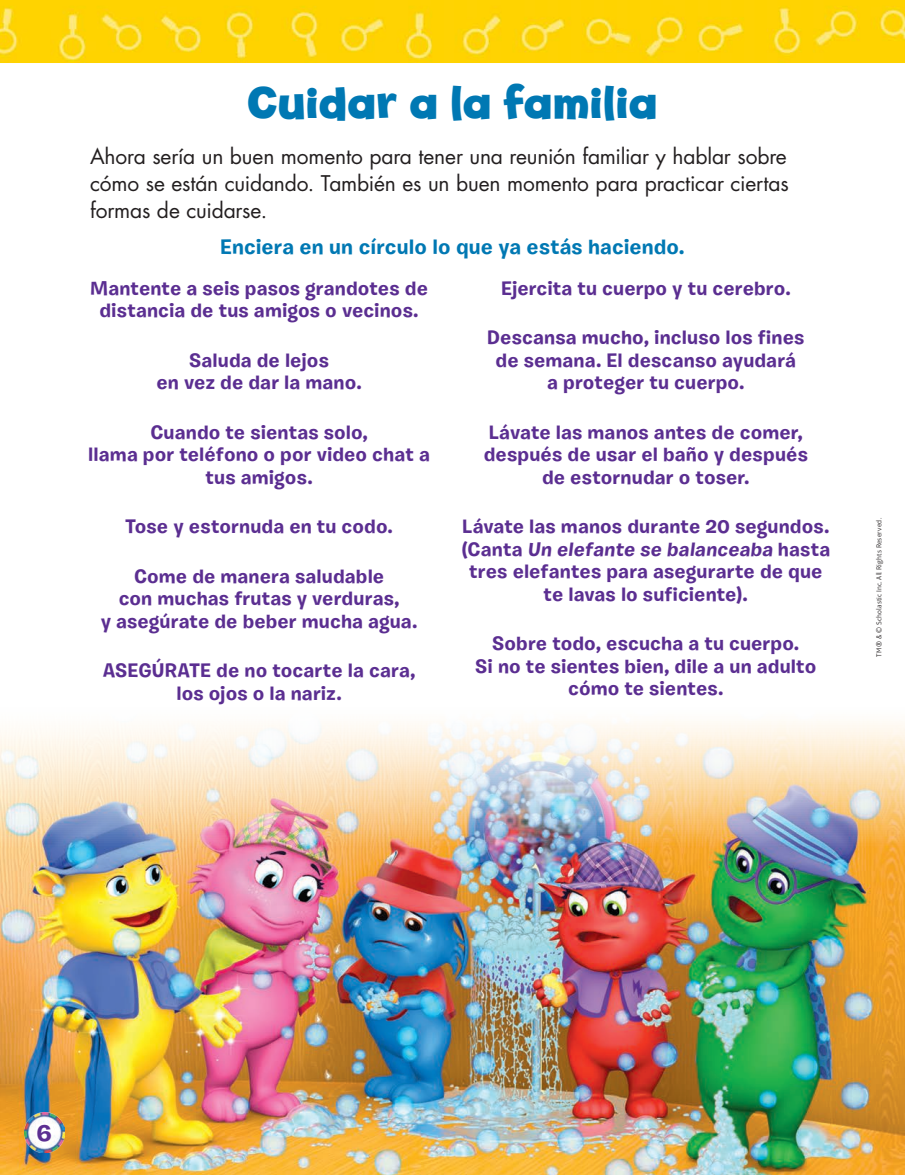
<style>
.page{position:relative;width:905px;height:1175px;background:#fff}
.page>*{position:absolute;margin:0;border:0;box-sizing:border-box;transform-origin:0 0}
.A_Head{font:700 45px "Billy";color:#0078b3}
.t1{font:700 24px "Burbank Small";color:#5b2e91}
.Normal_Kid{font:21px/27px "Futura Std";letter-spacing:-.01em;color:#231f20;text-align:justify}
.DirectionLine{font:700 21px "Burbank Small";letter-spacing:.005em;color:#0078b3}
.Normal_Burbank{font:700 19.5px/22.5px "Burbank Small";letter-spacing:.005em;color:#5b2e91;text-align:center}
.t2{font:300 7.35px "Aptifer Sans LT Pro";letter-spacing:.02em;color:#231f20}
</style>
<div class="page">
<img style="left:0;top:0;width:904px;height:63px">
<img style="left:0;top:721px;width:904px;height:453px">
<img style="left:25px;top:1112px;width:39px;height:40px">
<p class="A_Head" style="left:247px;top:75px;width:412px">Cuidar a la familia</p>
<p class="Normal_Kid" style="left:90px;top:143px;width:700px">Ahora sería un buen momento para tener una reunión familiar y hablar sobre cómo se están cuidando. También es un buen momento para practicar ciertas formas de cuidarse.</p>
<p class="DirectionLine" style="left:220px;top:234px;width:466px">Enciera en un círculo lo que ya estás haciendo.</p>
<p class="Normal_Burbank" style="left:90px;top:276px;width:339px">Mantente a seis pasos grandotes de distancia de tus amigos o vecinos.</p>
<p class="Normal_Burbank" style="left:156px;top:348px;width:207px">Saluda de lejos<br>en vez de dar la mano.</p>
<p class="Normal_Burbank" style="left:88px;top:420px;width:343px">Cuando te sientas solo,<br>llama por teléfono o por video chat a tus amigos.</p>
<p class="Normal_Burbank" style="left:125px;top:515px;width:269px">Tose y estornuda en tu codo.</p>
<p class="Normal_Burbank" style="left:101px;top:564px;width:318px">Come de manera saludable<br>con muchas frutas y verduras,<br>y asegúrate de beber mucha agua.</p>
<p class="Normal_Burbank" style="left:103px;top:659px;width:314px">ASEGÚRATE de no tocarte la cara, los ojos o la nariz.</p>
<p class="Normal_Burbank" style="left:501px;top:276px;width:291px">Ejercita tu cuerpo y tu cerebro.</p>
<p class="Normal_Burbank" style="left:487px;top:326px;width:319px">Descansa mucho, incluso los fines de semana. El descanso ayudará<br>a proteger tu cuerpo.</p>
<p class="Normal_Burbank" style="left:484px;top:420px;width:326px">Lávate las manos antes de comer, después de usar el baño y después de estornudar o toser.</p>
<p class="Normal_Burbank" style="left:461px;top:515px;width:370px">Lávate las manos durante 20 segundos. (Canta Un elefante se balanceaba has ta tres elefantes para asegurarte de que te lavas lo suficiente).</p>
<p class="Normal_Burbank" style="left:475px;top:632px;width:342px">Sobre todo, escucha a tu cuerpo.<br>Si no te sientes bien, dile a un adulto cómo te sientes.</p>
<p class="t2" style="left:874px;top:657px;width:141px;rotate:-90deg">TM ® &amp; © Scholastic Inc. All Rights Reserved.</p>
<p class="t1" style="left:36px;top:1117px;width:17px">6</p>
</div>
